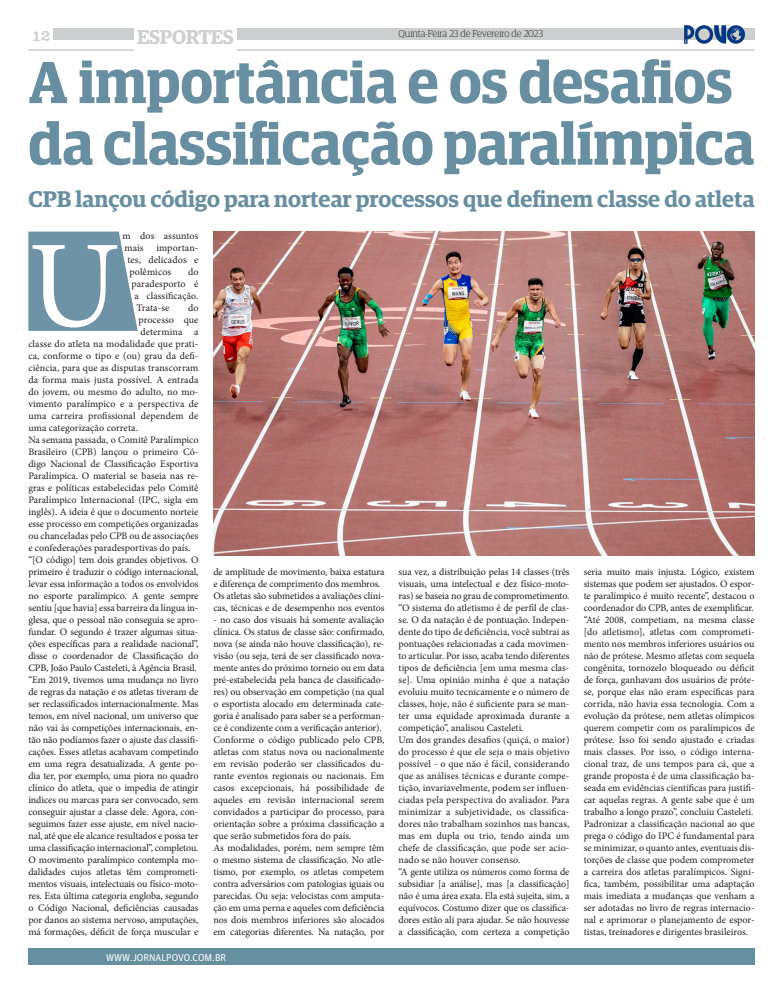
<style>
.page{position:relative;width:783px;height:993px;background:#fff}
.page>*{position:absolute;margin:0;border:0;box-sizing:border-box;transform-origin:0 0}
.t1{font:124px "Minion Pro";color:#fff}
.t2{font:600 59.4px/61.5px "Guardian Egyptian Display";color:#678fa1}
.t3{font:600 22.7px "Guardian Egyptian";color:#678fa1}
.t4{font:600 20px "Guardian Egyptian";letter-spacing:-.02em;color:#cdd0cf}
.t5{font:16px "Clarendon BT";color:#cccfcf}
.t6{font:10px/12px "Minion Pro";letter-spacing:-.005em;color:#231f20;text-align:justify}
.t7{font:300 10px "Guardian Egyptian Display";color:#231f20}
.t8{font:10px "Guardian Agate Sans G1 D Regular";color:#fff}
</style>
<div class="page">
<div style="left:237px;top:28px;width:517px;height:12px;background:#cccfcf"></div>
<div style="left:53px;top:28px;width:81px;height:12px;background:#cccfcf"></div>
<hr style="left:28px;top:49px;width:106px;height:2px;background:#cccfcf">
<hr style="left:237px;top:49px;width:517px;height:2px;background:#cccfcf">
<div style="left:28px;top:947px;width:726px;height:17px;background:#668fa0"></div>
<svg style="left:28px;top:231px;width:110px;height:100px;background:#7c9dae"></svg>
<img style="left:213px;top:231px;width:541px;height:324px">
<img style="left:684px;top:25px;width:61px;height:19px">
<h3 class="t5" style="left:31px;top:25px;width:21px">12</h3>
<p class="t7" style="left:398px;top:28px;width:146px">Quinta-Feira 23 de Fevereiro de 2023</p>
<h3 class="t4" style="left:137px;top:22px;width:98px">ESPORTES</h3>
<p class="t2" style="left:28px;top:51px;width:727px">A importância e os desafios da classificação paralímpica</p>
<p class="t3" style="left:28px;top:182px;width:727px">CPB lançou código para nortear processos que definem classe do atleta</p>
<p class="t1" style="left:28px;top:203px;width:93px">U</p>
<p class="t6" style="left:122px;top:229px;width:78px">m dos assuntos mais</p>
<p class="t6" style="left:127px;top:241px;width:73px;text-indent:29px">importan&shy;tes, delicados e polêmicos</p>
<p class="t6" style="left:188px;top:265px;width:12px">do</p>
<p class="t6" style="left:131px;top:277px;width:68px">paradesporto é</p>
<p class="t6" style="left:134px;top:289px;width:66px">a classificação.</p>
<p class="t6" style="left:136px;top:301px;width:35px">Trata-se</p>
<p class="t6" style="left:188px;top:301px;width:12px">do</p>
<p class="t6" style="left:138px;top:313px;width:61px">processo que</p>
<p class="t6" style="left:140px;top:325px;width:59px">determina a</p>
<p class="t6" style="left:28px;top:337px;width:172px">classe do atleta na modalidade que prati-</p>
<p class="t6" style="left:28px;top:349px;width:172px">ca, conforme o tipo e (ou) grau da defi-</p>
<p class="t6" style="left:28px;top:361px;width:172px">ciência, para que as disputas transcorram</p>
<p class="t6" style="left:28px;top:373px;width:172px">da forma mais justa possível. A entrada</p>
<p class="t6" style="left:28px;top:385px;width:172px">do jovem, ou mesmo do adulto, no mo-</p>
<p class="t6" style="left:28px;top:397px;width:172px">vimento paralímpico e a perspectiva de</p>
<p class="t6" style="left:28px;top:409px;width:172px">uma carreira profissional dependem de</p>
<p class="t6" style="left:28px;top:421px;width:111px">uma categorização correta.</p>
<p class="t6" style="left:28px;top:433px;width:172px">Na semana passada, o Comitê Paralímpico Brasileiro (CPB) lançou o primeiro Có&shy;digo Nacional de Classificação Esportiva Paralímpica. O material se baseia nas re&shy;gras e políticas estabelecidas pelo Comitê Paralímpico Internacional (IPC, sigla em inglês). A ideia é que o documento norteie esse processo em competições organizadas ou chanceladas pelo CPB ou de associações e confederações paradesportivas do país.</p>
<p class="t6" style="left:28px;top:553px;width:172px">“[O código] tem dois grandes objetivos. O primeiro é traduzir o código internacional, levar essa informação a todos os envolvidos no esporte paralímpico. A gente sempre sentiu [que havia] essa barreira da língua in&shy;glesa, que o pessoal não conseguia se apro&shy;fundar. O segundo é trazer algumas situa&shy;ções específicas para a realidade nacional”, disse o coordenador de Classificação do CPB, João Paulo Casteleti, à Agência Brasil.</p>
<p class="t6" style="left:28px;top:673px;width:172px">“Em 2019, tivemos uma mudança no livro de regras da natação e os atletas tiveram de ser reclassificados internacionalmente. Mas temos, em nível nacional, um universo que não vai às competições internacionais, en&shy;tão não podíamos fazer o ajuste das classifi&shy;cações. Esses atletas acabavam competindo em uma regra desatualizada. A gente po&shy;dia ter, por exemplo, uma piora no quadro clínico do atleta, que o impedia de atingir índices ou marcas para ser convocado, sem conseguir ajustar a classe dele. Agora, con&shy;seguimos fazer esse ajuste, em nível nacio&shy;nal, até que ele alcance resultados e possa ter uma classificação internacional”, completou.</p>
<p class="t6" style="left:28px;top:853px;width:172px">O movimento paralímpico contempla mo&shy;dalidades cujos atletas têm comprometi&shy;mentos visuais, intelectuais ou físico-moto&shy;res. Esta última categoria engloba, segundo o Código Nacional, deficiências causadas por danos ao sistema nervoso, amputações, má formações, déficit de força muscular e</p>
<p class="t6" style="left:213px;top:565px;width:172px">de amplitude de movimento, baixa estatura e diferença de comprimento dos membros.</p>
<p class="t6" style="left:213px;top:589px;width:172px">Os atletas são submetidos a avaliações clíni&shy;cas, técnicas e de desempenho nos eventos</p>
<p class="t6" style="left:213px;top:613px;width:172px">- no caso dos visuais há somente avaliação clínica. Os status de classe são: confirmado, nova (se ainda não houve classificação), re&shy;visão (ou seja, terá de ser classificado nova&shy;mente antes do próximo torneio ou em data pré-estabelecida pela banca de classificado&shy;res) ou observação em competição (na qual o esportista alocado em determinada cate&shy;goria é analisado para saber se a performan&shy;ce é condizente com a verificação anterior).</p>
<p class="t6" style="left:213px;top:733px;width:172px">Conforme o código publicado pelo CPB, atletas com status nova ou nacionalmente em revisão poderão ser classificados du&shy;rante eventos regionais ou nacionais. Em casos excepcionais, há possibilidade de aqueles em revisão internacional serem convidados a participar do processo, para orientação sobre a próxima classificação a que serão submetidos fora do país.</p>
<p class="t6" style="left:213px;top:841px;width:172px">As modalidades, porém, nem sempre têm o mesmo sistema de classificação. No atle&shy;tismo, por exemplo, os atletas competem contra adversários com patologias iguais ou parecidas. Ou seja: velocistas com amputa&shy;ção em uma perna e aqueles com deficiência nos dois membros inferiores são alocados em categorias diferentes. Na natação, por</p>
<p class="t6" style="left:398px;top:565px;width:172px">sua vez, a distribuição pelas 14 classes (três visuais, uma intelectual e dez físico-moto&shy;ras) se baseia no grau de comprometimento.</p>
<p class="t6" style="left:398px;top:601px;width:172px">“O sistema do atletismo é de perfil de clas&shy;se. O da natação é de pontuação. Indepen&shy;dente do tipo de deficiência, você subtrai as pontuações relacionadas a cada movimen&shy;to articular. Por isso, acaba tendo diferentes tipos de deficiência [em uma mesma clas&shy;se]. Uma opinião minha é que a natação evoluiu muito tecnicamente e o número de classes, hoje, não é suficiente para se man&shy;ter uma equidade aproximada durante a competição”, analisou Casteleti.</p>
<p class="t6" style="left:398px;top:733px;width:172px">Um dos grandes desafios (quiçá, o maior) do processo é que ele seja o mais objetivo possível - o que não é fácil, considerando que as análises técnicas e durante compe&shy;tição, invariavelmente, podem ser influen&shy;ciadas pela perspectiva do avaliador. Para minimizar a subjetividade, os classifica&shy;dores não trabalham sozinhos nas bancas, mas em dupla ou trio, tendo ainda um chefe de classificação, que pode ser acio&shy;nado se não houver consenso.</p>
<p class="t6" style="left:398px;top:865px;width:172px">“A gente utiliza os números como forma de subsidiar [a análise], mas [a classificação] não é uma área exata. Ela está sujeita, sim, a equívocos. Costumo dizer que os classifica&shy;dores estão ali para ajudar. Se não houvesse a classificação, com certeza a competição</p>
<p class="t6" style="left:583px;top:565px;width:172px">seria muito mais injusta. Lógico, existem sistemas que podem ser ajustados. O espor&shy;te paralímpico é muito recente”, destacou o coordenador do CPB, antes de exemplificar.</p>
<p class="t6" style="left:583px;top:613px;width:172px">“Até 2008, competiam, na mesma classe [do atletismo], atletas com comprometi&shy;mento nos membros inferiores usuários ou não de prótese. Mesmo atletas com sequela congênita, tornozelo bloqueado ou déficit de força, ganhavam dos usuários de próte&shy;se, porque elas não eram específicas para corrida, não havia essa tecnologia. Com a evolução da prótese, nem atletas olímpicos querem competir com os paralímpicos de prótese. Isso foi sendo ajustado e criadas mais classes. Por isso, o código interna&shy;cional traz, de uns tempos para cá, que a grande proposta é de uma classificação ba&shy;seada em evidências científicas para justifi&shy;car aquelas regras. A gente sabe que é um trabalho a longo prazo”, concluiu Casteleti.</p>
<p class="t6" style="left:583px;top:817px;width:172px">Padronizar a classificação nacional ao que prega o código do IPC é fundamental para se minimizar, o quanto antes, eventuais dis&shy;torções de classe que podem comprometer a carreira dos atletas paralímpicos. Signi&shy;fica, também, possibilitar uma adaptação mais imediata a mudanças que venham a ser adotadas no livro de regras internacio&shy;nal e aprimorar o planejamento de espor&shy;tistas, treinadores e dirigentes brasileiros.</p>
<p class="t8" style="left:106px;top:949px;width:122px">WWW.JORNALPOVO.COM.BR</p>
</div>
